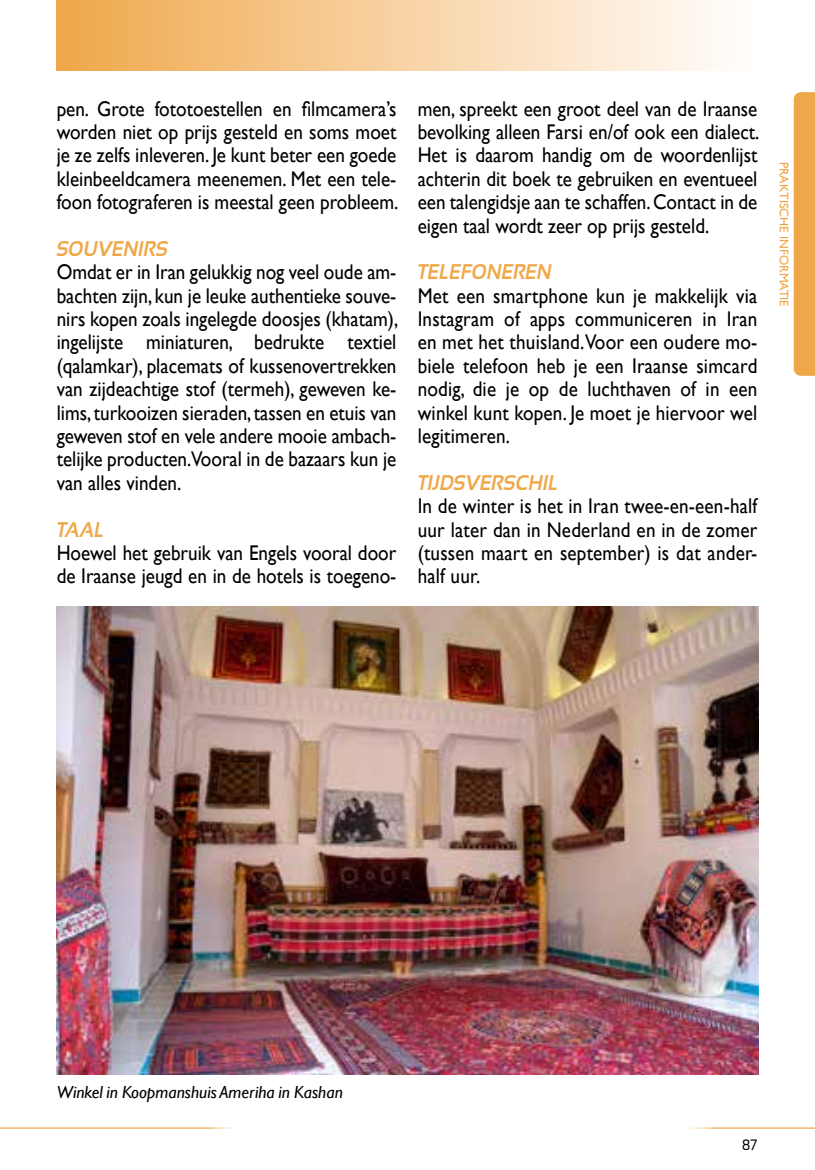
<style>
.page{position:relative;width:815px;height:1170px;background:#fff}
.page>*{position:absolute;margin:0;border:0;box-sizing:border-box;transform-origin:0 0}
.t1{font:21.25px/23.5px "Gill Sans";color:#000;text-align:justify;scale:.9 1}
.t2{font:italic 700 21.25px "Sansation";color:#efa849;scale:.9 1}
.t3{font:italic 17.5px "Gill Sans";color:#000}
.t4{font:15px "Sansation";color:#000;scale:.9 1}
.t5{font:12.5px "Gill Sans";color:#efa849}
</style>
<div class="page">
<div style="left:794px;top:92px;width:21px;height:284px;background:#efa849"></div>
<div style="left:57px;top:0;width:701px;height:71px;background:linear-gradient(to right,#efa84b,#fff)"></div>
<img style="left:57px;top:606px;width:701px;height:468px">
<hr style="left:0;top:1127px;width:244px;height:1px;background:#efa849">
<hr style="left:679px;top:1127px;width:136px;height:1px;background:#efa849">
<p class="t1" style="left:57px;top:97px;width:381px">pen. Grote fototoestellen en filmcamera’s worden niet op prijs gesteld en soms moet je ze zelfs inleveren. Je kunt beter een goede kleinbeeldcamera meenemen. Met een tele&shy;foon fotograferen is meestal geen probleem.</p>
<p class="t2" style="left:57px;top:237px;width:125px">SOUVENIRS</p>
<p class="t1" style="left:57px;top:261px;width:381px">Omdat er in Iran gelukkig nog veel oude am&shy;bachten zijn, kun je leuke authentieke souve&shy;nirs kopen zoals ingelegde doosjes (khatam), ingelijste miniaturen, bedrukte textiel (qalamkar), placemats of kussenovertrekken van zijdeachtige stof (termeh), geweven ke&shy;lims, turkooizen sieraden, tassen en etuis van geweven stof en vele andere mooie ambach&shy;telijke producten.Vooral in de bazaars kun je van alles vinden.</p>
<p class="t2" style="left:57px;top:517px;width:55px">TAAL</p>
<p class="t1" style="left:57px;top:541px;width:379px">Hoewel het gebruik van Engels vooral door de Iraanse jeugd en in de hotels is toegeno-</p>
<p class="t1" style="left:418px;top:97px;width:381px">men, spreekt een groot deel van de Iraanse bevolking alleen Farsi en/of ook een dialect.<br>Het is daarom handig om de woordenlijst achterin dit boek te gebruiken en eventueel een talengidsje aan te schaffen. Contact in de eigen taal wordt zeer op prijs gesteld.</p>
<p class="t2" style="left:418px;top:260px;width:151px">TELEFONEREN</p>
<p class="t1" style="left:418px;top:284px;width:379px">Met een smartphone kun je makkelijk via Instagram of apps communiceren in Iran en met het thuisland.Voor een oudere mo&shy;biele telefoon heb je een Iraanse simcard nodig, die je op de luchthaven of in een winkel kunt kopen. Je moet je hiervoor wel legitimeren.</p>
<p class="t2" style="left:418px;top:470px;width:158px">TIJDSVERSCHIL</p>
<p class="t1" style="left:418px;top:494px;width:379px">In de winter is het in Iran twee-en-een-half uur later dan in Nederland en in de zomer (tussen maart en september) is dat ander&shy;half uur.</p>
<p class="t5" style="left:791px;top:161px;width:146px;rotate:90deg">PRAKTISCHE INFORMATIE</p>
<p class="t3" style="left:57px;top:1081px;width:287px">Winkel in Koopmanshuis Ameriha in Kashan</p>
<p class="t4" style="left:742px;top:1136px;width:19px">87</p>
</div>
